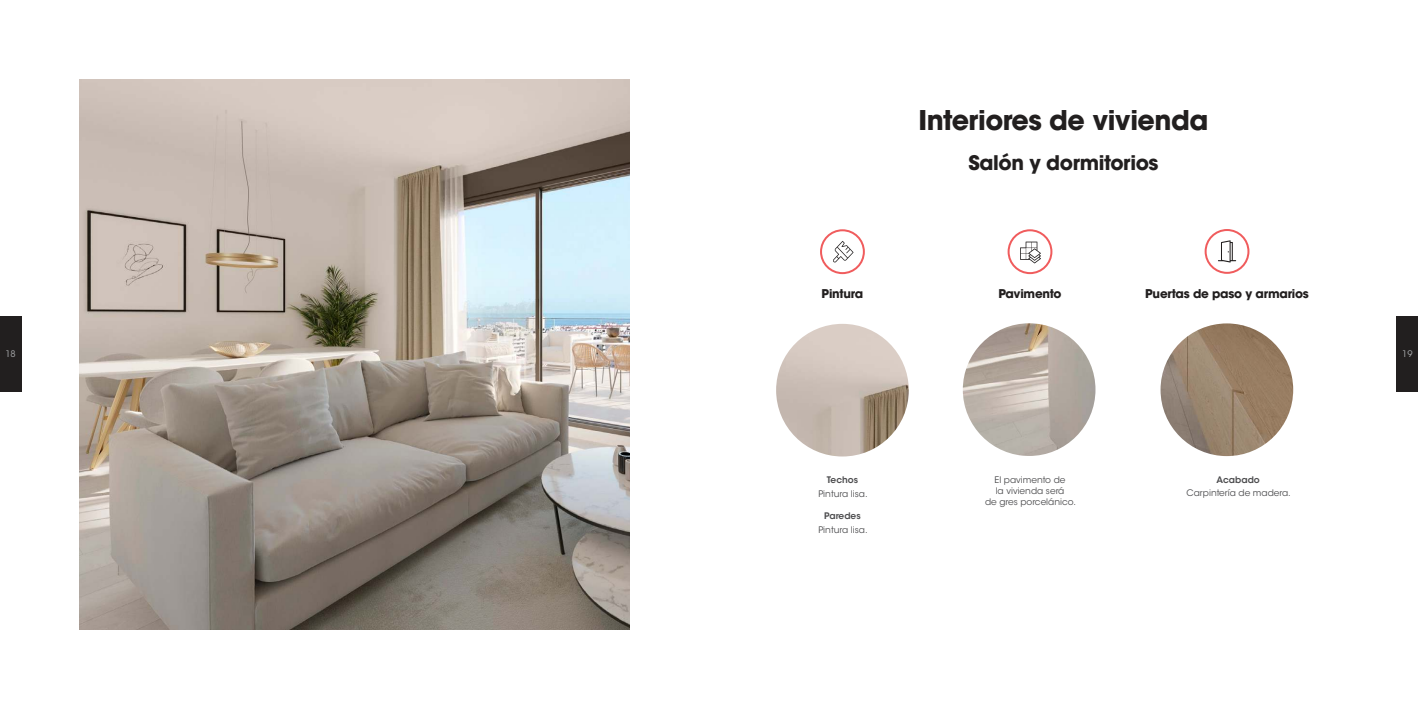
<style>
.page{position:relative;width:1418px;height:709px;background:#fff}
.page>*{position:absolute;margin:0;border:0;box-sizing:border-box;transform-origin:0 0}
.t1{font:700 27px "ITC Avant Garde Std";letter-spacing:-.02em;color:#221f1f}
.t2{font:700 20px "ITC Avant Garde Std";letter-spacing:-.02em;color:#221f1f}
.t3{font:700 12px "ITC Avant Garde Std";letter-spacing:-.02em;color:#221f1f}
.t4{font:9px/10.8px "ITC Avant Garde Std";color:#4c4c4e;text-align:center}
.t5{font:600 9px "ITC Avant Garde Std";color:#4c4c4e}
.t6{font:9px "ITC Avant Garde Std";color:#a7a9ab}
</style>
<div class="page">
<div style="left:0;top:317px;width:21px;height:75px;background:#221f1f"></div>
<div style="left:1396px;top:317px;width:21px;height:75px;background:#221f1f"></div>
<img style="left:79px;top:79px;width:550px;height:550px">
<div style="left:820px;top:229px;width:44px;height:45px;border:2px solid #f05c5d;border-radius:50%"></div>
<svg style="left:833px;top:241px;width:20px;height:22px"></svg>
<div style="left:1007px;top:229px;width:45px;height:45px;border:2px solid #f05c5d;border-radius:50%"></div>
<svg style="left:1020px;top:242px;width:20px;height:21px"></svg>
<img style="left:776px;top:324px;width:132px;height:132px;border-radius:66px">
<img style="left:962px;top:323px;width:133px;height:133px;border-radius:66px">
<img style="left:1160px;top:323px;width:133px;height:133px;border-radius:66px">
<div style="left:1204px;top:229px;width:45px;height:45px;border:2px solid #f05c5d;border-radius:50%"></div>
<svg style="left:1218px;top:240px;width:18px;height:22px"></svg>
<h1 class="t1" style="left:918px;top:107px;width:291px">Interiores de vivienda</h1>
<h2 class="t2" style="left:968px;top:153px;width:192px">Salón y dormitorios</h2>
<h3 class="t3" style="left:821px;top:288px;width:43px">Pintura</h3>
<h3 class="t3" style="left:998px;top:288px;width:65px">Pavimento</h3>
<h3 class="t3" style="left:1145px;top:288px;width:165px">Puertas de paso y armarios</h3>
<p class="t6" style="left:5px;top:348px;width:12px">18</p>
<p class="t6" style="left:1402px;top:348px;width:12px">19</p>
<p class="t5" style="left:826px;top:476px;width:33px">Techos</p>
<p class="t4" style="left:818px;top:488px;width:51px">Pintura lisa.</p>
<p class="t5" style="left:824px;top:512px;width:38px">Paredes</p>
<p class="t4" style="left:818px;top:524px;width:51px">Pintura lisa.</p>
<p class="t4" style="left:985px;top:474px;width:92px">El pavimento de<br>la vivienda será<br>de gres porcelánico.</p>
<p class="t5" style="left:1216px;top:476px;width:45px">Acabado</p>
<p class="t4" style="left:1186px;top:487px;width:106px">Carpintería de madera.</p>
</div>
